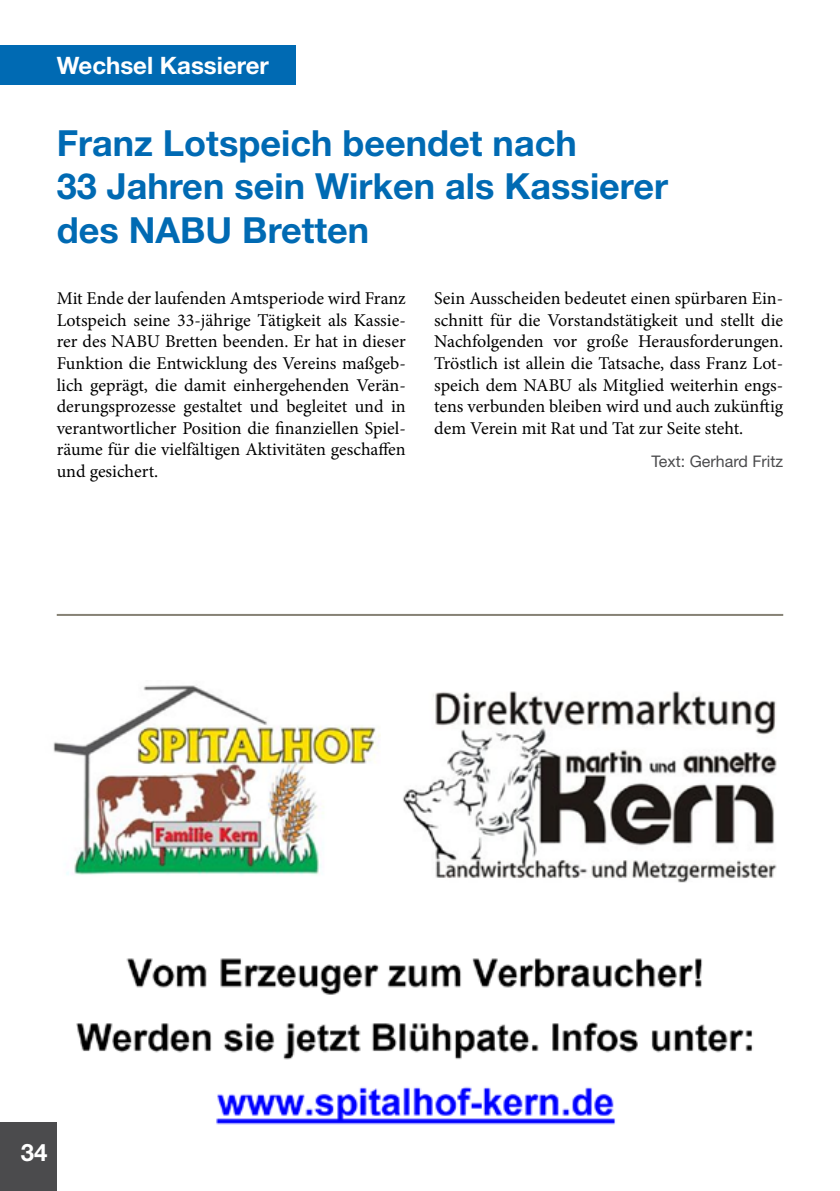
<style>
.page{position:relative;width:840px;height:1191px;background:#fff}
.page>*{position:absolute;margin:0;border:0;box-sizing:border-box;transform-origin:0 0}
.t1{font:700 36px/43.2px "Helvetica Neue LT Std";color:#006ab3}
.t2{font:700 24px "Helvetica Neue LT Std";color:#fff}
.t3{font:18px/21.6px "Minion Pro";color:#000;text-align:justify}
.t4{font:16px "Helvetica Neue LT Std";color:#4b4b4d}
</style>
<div class="page">
<img style="left:31px;top:685px;width:746px;height:440px">
<div style="left:0;top:1123px;width:57px;height:68px;background:#4b4b4d"></div>
<div style="left:0;top:45px;width:295px;height:40px;background:#006ab3"></div>
<hr style="left:57px;top:614px;width:725px;height:2px;background:#868275">
<h2 class="t2" style="left:57px;top:50px;width:213px">Wechsel Kassierer</h2>
<h2 class="t2" style="left:57px;top:50px;width:222px">Hi r feh t noch was</h2>
<h1 class="t1" style="left:57px;top:121px;width:612px">Franz Lotspeich beendet nach<br>33 Jahren sein Wirken als Kassierer des NABU Bretten</h1>
<p class="t3" style="left:57px;top:288px;width:350px">Mit Ende der laufenden Amtsperiode wird Franz Lotspeich seine 33-jährige Tätigkeit als Kassie&shy;rer des NABU Bretten beenden. Er hat in dieser Funktion die Entwicklung des Vereins maßgeb&shy;lich geprägt, die damit einhergehenden Verän&shy;derungsprozesse gestaltet und begleitet und in verantwortlicher Position die finanziellen Spiel&shy;räume für die vielfältigen Aktivitäten geschaffen und gesichert.</p>
<p class="t3" style="left:434px;top:288px;width:350px">Sein Ausscheiden bedeutet einen spürbaren Ein&shy;schnitt für die Vorstandstätigkeit und stellt die Nachfolgenden vor große Herausforderungen.<br>Tröstlich ist allein die Tatsache, dass Franz Lot&shy;speich dem NABU als Mitglied weiterhin engs&shy;tens verbunden bleiben wird und auch zukünftig dem Verein mit Rat und Tat zur Seite steht.</p>
<p class="t4" style="left:651px;top:452px;width:133px">Text: Gerhard Fritz</p>
<h2 class="t2" style="left:21px;top:1138px;width:28px">34</h2>
</div>
